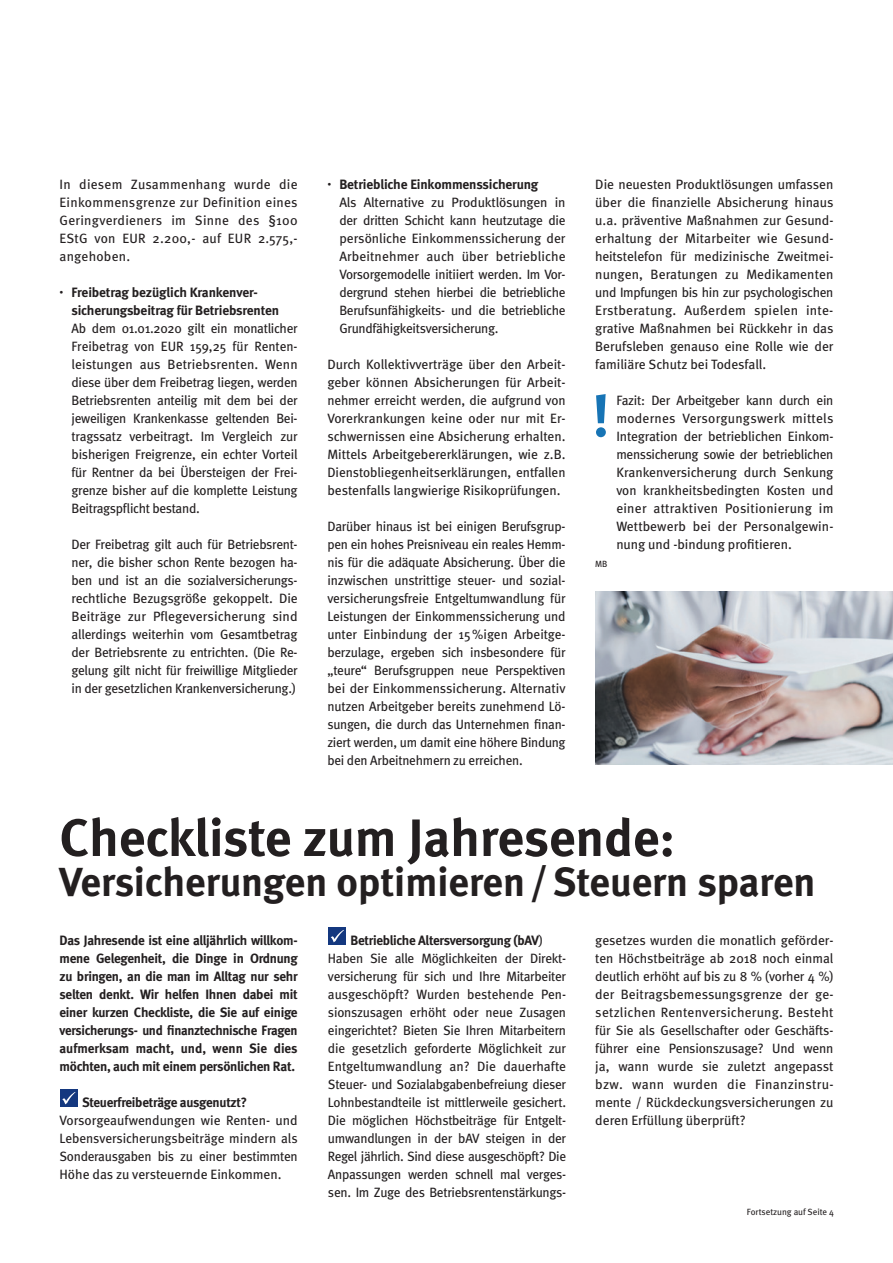
<style>
.page{position:relative;width:893px;height:1263px;background:#fff}
.page>*{position:absolute;margin:0;border:0;box-sizing:border-box;transform-origin:0 0}
.t1{font:700 59.7px "Meta";color:#1774b5}
.t2{font:700 52.5px "Meta";color:#231f20}
.t3{font:700 40.5px "Meta";color:#231f20}
.t4{font:13.5px/18px "Meta";letter-spacing:-.02em;color:#231f20;text-align:justify}
.t5{font:700 13.5px/18px "Meta";letter-spacing:-.02em;color:#231f20}
.t6{font:9px "Meta";color:#231f20}
.s1{font-weight:400;font-size:7.8px}
.s2{font-size:7.8px}
.s3{font-weight:700}
</style>
<div class="page">
<div style="left:60px;top:1089px;width:18px;height:18px;background:#14387f"></div>
<svg style="left:62px;top:1092px;width:13px;height:12px"></svg>
<div style="left:328px;top:927px;width:18px;height:18px;background:#14387f"></div>
<svg style="left:331px;top:930px;width:13px;height:12px"></svg>
<img style="left:595px;top:591px;width:298px;height:173px">
<p class="t4" style="left:60px;top:175px;width:240px">In diesem Zusammenhang wurde die Einkommensgrenze zur Definition eines Geringverdieners im Sinne des §100<br>EStG von EUR 2.200,- auf EUR 2.575,- angehoben.</p>
<p class="t5" style="left:72px;top:283px;width:209px;text-indent:-12px"><span class="s1">•</span> Freibetrag bezüglich Krankenver&shy;sicherungsbeitrag für Betriebsrenten</p>
<p class="t4" style="left:72px;top:319px;width:228px">Ab dem 01.01.2020 gilt ein monatlicher Freibetrag von EUR 159,25 für Renten&shy;leistungen aus Betriebsrenten. Wenn diese über dem Freibetrag liegen, werden Betriebsrenten anteilig mit dem bei der jeweiligen Krankenkasse geltenden Bei&shy;tragssatz verbeitragt. Im Vergleich zur bisherigen Freigrenze, ein echter Vorteil für Rentner da bei Übersteigen der Frei&shy;grenze bisher auf die komplette Leistung Beitragspflicht bestand.</p>
<p class="t4" style="left:72px;top:535px;width:228px">Der Freibetrag gilt auch für Betriebsrent&shy;ner, die bisher schon Rente bezogen ha&shy;ben und ist an die sozialversicherungs&shy;rechtliche Bezugsgröße gekoppelt. Die Beiträge zur Pflegeversicherung sind allerdings weiterhin vom Gesamtbetrag der Betriebsrente zu entrichten. (Die Re&shy;gelung gilt nicht für freiwillige Mitglieder in der gesetzlichen Krankenversicherung.)</p>
<p class="t4" style="left:339px;top:175px;width:228px;text-align:left;text-indent:-12px"><span class="s2">•</span> <span class="s3">Betriebliche Einkommenssicherung<br></span>Als Alternative zu Produktlösungen in der dritten Schicht kann heutzutage die persönliche Einkommenssicherung der Arbeitnehmer auch über betriebliche Vorsorgemodelle initiiert werden. Im Vor&shy;dergrund stehen hierbei die betriebliche Berufsunfähigkeits- und die betriebliche Grundfähigkeitsversicherung.</p>
<p class="t4" style="left:327px;top:355px;width:240px">Durch Kollektivverträge über den Arbeit&shy;geber können Absicherungen für Arbeit&shy;nehmer erreicht werden, die aufgrund von Vorerkrankungen keine oder nur mit Er&shy;schwernissen eine Absicherung erhalten.<br>Mittels Arbeitgebererklärungen, wie z.B.<br>Dienstobliegenheitserklärungen, entfallen bestenfalls langwierige Risikoprüfungen.</p>
<p class="t4" style="left:327px;top:517px;width:240px">Darüber hinaus ist bei einigen Berufsgrup&shy;pen ein hohes Preisniveau ein reales Hemm&shy;nis für die adäquate Absicherung. Über die inzwischen unstrittige steuer- und sozial&shy;versicherungsfreie Entgeltumwandlung für Leistungen der Einkommenssicherung und unter Einbindung der 15%igen Arbeitge&shy;berzulage, ergeben sich insbesondere für „teure“ Berufsgruppen neue Perspektiven bei der Einkommenssicherung. Alternativ nutzen Arbeitgeber bereits zunehmend Lö&shy;sungen, die durch das Unternehmen finan&shy;ziert werden, um damit eine höhere Bindung bei den Arbeitnehmern zu erreichen.</p>
<p class="t4" style="left:595px;top:175px;width:240px">Die neuesten Produktlösungen umfassen über die finanzielle Absicherung hinaus u.a. präventive Maßnahmen zur Gesund&shy;erhaltung der Mitarbeiter wie Gesund&shy;heitstelefon für medizinische Zweitmei&shy;nungen, Beratungen zu Medikamenten und Impfungen bis hin zur psychologischen Erstberatung. Außerdem spielen inte&shy;grative Maßnahmen bei Rückkehr in das Berufsleben genauso eine Rolle wie der familiäre Schutz bei Todesfall.</p>
<p class="t4" style="left:616px;top:391px;width:219px">Fazit: Der Arbeitgeber kann durch ein modernes Versorgungswerk mittels Integration der betrieblichen Einkom&shy;menssicherung sowie der betrieblichen Krankenversicherung durch Senkung von krankheitsbedingten Kosten und einer attraktiven Positionierung im Wettbewerb bei der Personalgewin&shy;nung und -bindung profitieren.</p>
<p class="t6" style="left:595px;top:558px;width:14px">MB</p>
<h1 class="t1" style="left:592px;top:380px;width:19px">!</h1>
<h2 class="t2" style="left:60px;top:806px;width:617px">Checkliste zum Jahresende:</h2>
<h3 class="t3" style="left:60px;top:858px;width:757px">Versicherungen optimieren / Steuern sparen</h3>
<p class="t5" style="left:60px;top:931px;width:240px;text-align:justify">Das Jahresende ist eine alljährlich willkom&shy;mene Gelegenheit, die Dinge in Ordnung zu bringen, an die man im Alltag nur sehr selten denkt. Wir helfen Ihnen dabei mit einer kurzen Checkliste, die Sie auf einige versicherungs- und finanztechnische Fragen aufmerksam macht, und, wenn Sie dies möchten, auch mit einem persönlichen Rat.</p>
<p class="t5" style="left:82px;top:1093px;width:166px">Steuerfreibeträge ausgenutzt?</p>
<p class="t4" style="left:60px;top:1111px;width:240px">Vorsorgeaufwendungen wie Renten- und Lebensversicherungsbeiträge mindern als Sonderausgaben bis zu einer bestimmten Höhe das zu versteuernde Einkommen.</p>
<p class="t4" style="left:328px;top:931px;width:240px;text-align:center"><span class="s3">Betriebliche Altersversorgung (bAV</span>)<br>Haben Sie alle Möglichkeiten der Direkt&shy;versicherung für sich und Ihre Mitarbeiter ausgeschöpft? Wurden bestehende Pen&shy;sionszusagen erhöht oder neue Zusagen eingerichtet? Bieten Sie Ihren Mitarbeitern die gesetzlich geforderte Möglichkeit zur Entgeltumwandlung an? Die dauerhafte Steuer- und Sozialabgabenbefreiung dieser Lohnbestandteile ist mittlerweile gesichert.<br>Die möglichen Höchstbeiträge für Entgelt&shy;umwandlungen in der bAV steigen in der Regel jährlich. Sind diese ausgeschöpft? Die Anpassungen werden schnell mal verges&shy;sen. Im Zuge des Betriebsrentenstärkungs-</p>
<p class="t4" style="left:595px;top:931px;width:240px">gesetzes wurden die monatlich geförder&shy;ten Höchstbeiträge ab 2018 noch einmal deutlich erhöht auf bis zu 8 % (vorher 4 %) der Beitragsbemessungsgrenze der ge&shy;setzlichen Rentenversicherung. Besteht für Sie als Gesellschafter oder Geschäfts&shy;führer eine Pensionszusage? Und wenn ja, wann wurde sie zuletzt angepasst bzw. wann wurden die Finanzinstru&shy;mente / Rückdeckungsversicherungen zu deren Erfüllung überprüft?</p>
<p class="t6" style="left:747px;top:1206px;width:89px">Fortsetzung auf Seite 4</p>
</div>
